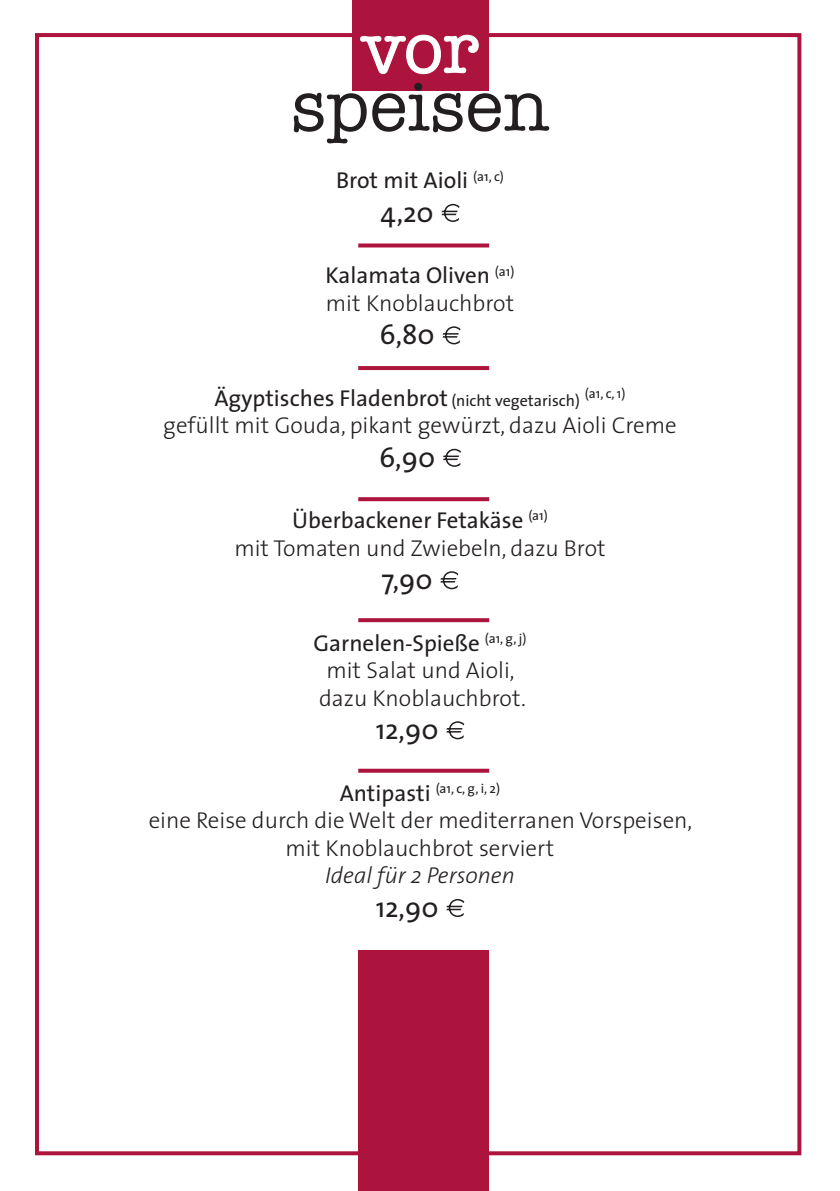
<style>
.page{position:relative;width:840px;height:1191px;background:#fff}
.page>*{position:absolute;margin:0;border:0;box-sizing:border-box;transform-origin:0 0}
.t1{font:72px "American Typewriter";color:#231f20}
.t2{font:72px "American Typewriter";color:#fff}
.t3{font:28px "The Sans";color:#231f20}
.t4{font:300 23px/27.6px "The Sans";color:#231f20;text-align:center}
.t5{font:23px "The Sans";color:#231f20}
.t6{font:italic 300 23px "The Sans";color:#231f20}
.t7{font:13.4px "The Sans";color:#231f20}
.s1{font-weight:400}
.s2{font-size:16px}
.s3{font-size:23px}
</style>
<div class="page">
<div style="left:352px;top:0;width:137px;height:91px;background:#ac143d"></div>
<div style="left:358px;top:950px;width:131px;height:241px;background:#ac143d"></div>
<div style="left:35px;top:33px;width:766px;height:1122px;border:4px solid #ac143d"></div>
<svg style="left:358px;top:243px;width:131px;height:4px"></svg>
<hr style="left:358px;top:366px;width:131px;height:4px;background:#ac143d">
<svg style="left:358px;top:497px;width:131px;height:4px"></svg>
<svg style="left:358px;top:618px;width:131px;height:4px"></svg>
<svg style="left:358px;top:768px;width:131px;height:4px"></svg>
<svg style="left:441px;top:204px;width:18px;height:18px"></svg>
<svg style="left:442px;top:326px;width:18px;height:18px"></svg>
<svg style="left:443px;top:449px;width:17px;height:18px"></svg>
<svg style="left:440px;top:571px;width:18px;height:18px"></svg>
<svg style="left:446px;top:721px;width:18px;height:18px"></svg>
<svg style="left:446px;top:899px;width:18px;height:18px"></svg>
<svg style="left:359px;top:34px;width:120px;height:41px"></svg>
<h1 class="t2" style="left:361px;top:-7px;width:119px">vor</h1>
<h1 class="t1" style="left:290px;top:51px;width:260px">speisen</h1>
<p class="t5" style="left:336px;top:161px;width:169px">Brot mit Aioli <sup>(a1,</sup> <sup>c)</sup></p>
<p class="t3" style="left:380px;top:189px;width:55px">4,20</p>
<p class="t4" style="left:325px;top:261px;width:190px;text-align:left"><span class="s1">Kalamata Oliven</span> <sup>(a1) </sup>mit Knoblauchbrot</p>
<p class="t3" style="left:379px;top:312px;width:57px">6,80</p>
<p class="t5" style="left:214px;top:379px;width:367px">Ägyptisches Fladenbrot <span class="s2">(nicht vegetarisch)</span></p>
<p class="t7" style="left:584px;top:382px;width:42px">(a1, c, 1)</p>
<p class="t4" style="left:163px;top:411px;width:514px">gefüllt mit Gouda, pikant gewürzt, dazu Aioli Creme</p>
<p class="t3" style="left:379px;top:434px;width:58px">6,90</p>
<p class="t4" style="left:234px;top:506px;width:372px"><span class="s1">Überbackener Fetakäse</span> <sup>(a1)<br></sup>mit Tomaten und Zwiebeln, dazu Brot</p>
<p class="t3" style="left:381px;top:556px;width:52px">7,90</p>
<p class="t4" style="left:313px;top:628px;width:214px"><span class="s1">Garnelen-Spieße</span> <sup>(a1,</sup> <sup>g,</sup> <sup>j) </sup>mit Salat und Aioli, dazu Knoblauchbrot.</p>
<p class="t3" style="left:375px;top:706px;width:64px">12,90</p>
<p class="t7" style="left:339px;top:777px;width:162px"><span class="s3">Antipasti</span> (a1, c, g, i, 2)</p>
<p class="t4" style="left:149px;top:806px;width:545px">eine Reise durch die Welt der mediterranen Vorspeisen, mit Knoblauchbrot serviert</p>
<p class="t6" style="left:325px;top:856px;width:191px">Ideal für 2 Personen</p>
<p class="t3" style="left:375px;top:884px;width:64px">12,90</p>
</div>
